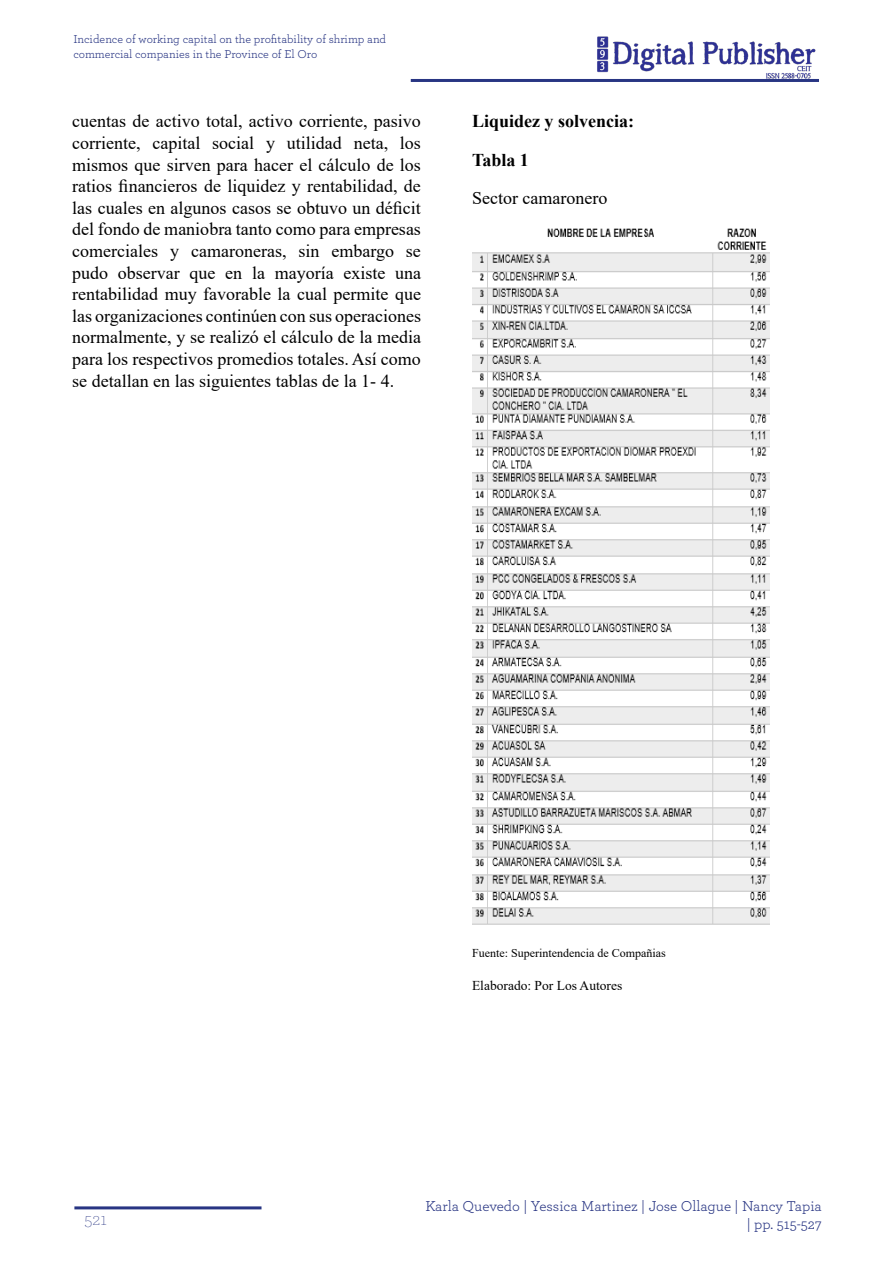
<style>
.page{position:relative;width:893px;height:1263px;background:#fff}
.page>*{position:absolute;margin:0;border:0;box-sizing:border-box;transform-origin:0 0}
.t1{font:18px/21.6px "Times New Roman";color:#000;text-align:justify}
.t2{font:700 18px/38.5px "Times New Roman";color:#000}
.t3{font:200 18px "Archer";color:#283583}
.t4{font:15px/18px "Archer";color:#283583;text-align:right}
.t5{font:13.5px "Times New Roman";color:#000}
.t6{font:12px/14.4px "Archer";color:#283583}
.t7{font:12px "Times New Roman";color:#000}
</style>
<div class="page">
<hr style="left:411px;top:79px;width:408px;height:3px;background:#283583">
<img style="left:597px;top:36px;width:219px;height:43px">
<hr style="left:74px;top:1206px;width:187px;height:3px;background:#283583">
<img style="left:472px;top:228px;width:298px;height:697px">
<p class="t6" style="left:73px;top:32px;width:314px">Incidence of working capital on the profitability of shrimp and commercial companies in the Province of El Oro</p>
<p class="t1" style="left:72px;top:110px;width:350px">cuentas de activo total, activo corriente, pasivo corriente, capital social y utilidad neta, los mismos que sirven para hacer el cálculo de los ratios financieros de liquidez y rentabilidad, de las cuales en algunos casos se obtuvo un déficit del fondo de maniobra tanto como para empresas comerciales y camaroneras, sin embargo se pudo observar que en la mayoría existe una rentabilidad muy favorable la cual permite que las organizaciones continúen con sus operaciones normalmente, y se realizó el cálculo de la media para los respectivos promedios totales. Así como se detallan en las siguientes tablas de la 1- 4.</p>
<p class="t2" style="left:472px;top:101px;width:164px">Liquidez y solvencia:<br>Tabla 1</p>
<p class="t1" style="left:472px;top:187px;width:137px">Sector camaronero</p>
<p class="t3" style="left:84px;top:1208px;width:24px">521</p>
<p class="t7" style="left:472px;top:944px;width:195px">Fuente: Superintendencia de Compañias</p>
<p class="t5" style="left:472px;top:976px;width:152px">Elaborado: Por Los Autores</p>
<p class="t4" style="left:425px;top:1196px;width:398px">Karla Quevedo | Yessica Martinez | Jose Ollague | Nancy Tapia | pp. 515-527</p>
</div>
